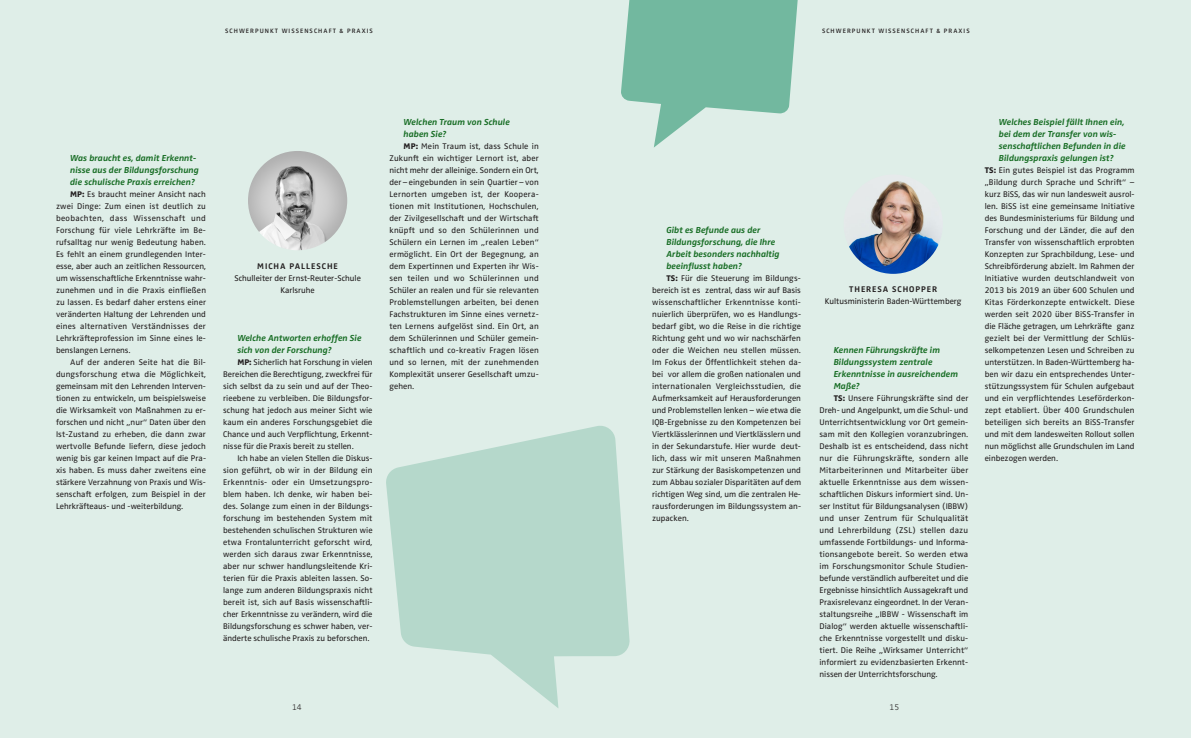
<style>
.page{position:relative;width:1191px;height:738px;background:#fff}
.page>*{position:absolute;margin:0;border:0;box-sizing:border-box;transform-origin:0 0}
.t1{font:italic 700 9px/12px "Zwo OT";color:#196e26}
.t2{font:8.5px/12px "Zwo OT";color:#231f20;text-align:justify}
.t3{font:700 8.5px "Zwo OT";letter-spacing:.11em;color:#231f20}
.t4{font:300 8.5px "Zwo OT";color:#231f20}
.t5{font:600 6.5px "Zwo OT";letter-spacing:.16em;color:#231f20}
.s1{font-weight:800}
</style>
<div class="page">
<div style="left:0;top:0;width:1191px;height:737px;background:#dfeee8"></div>
<svg style="left:621px;top:0;width:177px;height:147px"></svg>
<svg style="left:386px;top:426px;width:244px;height:282px;fill:#b5d8cb"></svg>
<img style="left:843px;top:174px;width:100px;height:99px;border-radius:50px">
<img style="left:248px;top:151px;width:99px;height:99px;border-radius:50px">
<p class="t5" style="left:225px;top:27px;width:149px">SCHWERPUNKT WISSENSCHAFT &amp; PRAXIS</p>
<p class="t5" style="left:822px;top:27px;width:149px">SCHWERPUNKT WISSENSCHAFT &amp; PRAXIS</p>
<p class="t1" style="left:70px;top:152px;width:130px">Was braucht es, damit Erkennt&shy;nisse aus der Bildungsforschung die schulische Praxis erreichen?</p>
<p class="t2" style="left:56px;top:188px;width:151px;text-indent:14px"><span class="s1">MP:</span> Es braucht meiner Ansicht nach zwei Dinge: Zum einen ist deutlich zu beobachten, dass Wissenschaft und Forschung für viele Lehrkräfte im Be&shy;rufsalltag nur wenig Bedeutung haben.<br>Es fehlt an einem grundlegenden Inter&shy;esse, aber auch an zeitlichen Ressourcen, um wissenschaftliche Erkenntnisse wahr&shy;zunehmen und in die Praxis einfließen zu lassen. Es bedarf daher erstens einer veränderten Haltung der Lehrenden und eines alternativen Verständnisses der Lehrkräfteprofession im Sinne eines le&shy;benslangen Lernens.</p>
<p class="t2" style="left:56px;top:356px;width:151px;text-indent:14px">Auf der anderen Seite hat die Bil&shy;dungsforschung etwa die Möglichkeit, gemeinsam mit den Lehrenden Interven&shy;tionen zu entwickeln, um beispielsweise die Wirksamkeit von Maßnahmen zu er&shy;forschen und nicht „nur“ Daten über den Ist-Zustand zu erheben, die dann zwar wertvolle Befunde liefern, diese jedoch wenig bis gar keinen Impact auf die Pra&shy;xis haben. Es muss daher zweitens eine stärkere Verzahnung von Praxis und Wis&shy;senschaft erfolgen, zum Beispiel in der Lehrkräfteaus- und -weiterbildung.</p>
<p class="t3" style="left:257px;top:260px;width:82px">MICHA PALLESCHE</p>
<p class="t2" style="left:234px;top:272px;width:128px;text-align:center">Schulleiter der Ernst-Reuter-Schule<br>Karlsruhe</p>
<p class="t1" style="left:237px;top:332px;width:126px">Welche Antworten erhoffen Sie sich von der Forschung?</p>
<p class="t2" style="left:223px;top:356px;width:151px;text-indent:14px"><span class="s1">MP:</span> Sicherlich hat Forschung in vielen Bereichen die Berechtigung, zweckfrei für sich selbst da zu sein und auf der Theo&shy;rieebene zu verbleiben. Die Bildungsfor&shy;schung hat jedoch aus meiner Sicht wie kaum ein anderes Forschungsgebiet die Chance und auch Verpflichtung, Erkennt&shy;nisse für die Praxis bereit zu stellen.</p>
<p class="t2" style="left:223px;top:452px;width:151px;text-indent:14px">Ich habe an vielen Stellen die Diskus&shy;sion geführt, ob wir in der Bildung ein Erkenntnis- oder ein Umsetzungspro&shy;blem haben. Ich denke, wir haben bei&shy;des. Solange zum einen in der Bildungs&shy;forschung im bestehenden System mit bestehenden schulischen Strukturen wie etwa Frontalunterricht geforscht wird, werden sich daraus zwar Erkenntnisse, aber nur schwer handlungsleitende Kri&shy;terien für die Praxis ableiten lassen. So&shy;lange zum anderen Bildungspraxis nicht bereit ist, sich auf Basis wissenschaftli&shy;cher Erkenntnisse zu verändern, wird die Bildungsforschung es schwer haben, ver&shy;änderte schulische Praxis zu beforschen.</p>
<p class="t1" style="left:403px;top:116px;width:108px">Welchen Traum von Schule haben Sie?</p>
<p class="t2" style="left:389px;top:140px;width:151px;text-indent:14px"><span class="s1">MP:</span> Mein Traum ist, dass Schule in Zukunft ein wichtiger Lernort ist, aber nicht mehr der alleinige. Sondern ein Ort, der – eingebunden in sein Quartier – von Lernorten umgeben ist, der Koopera&shy;tionen mit Institutionen, Hochschulen, der Zivilgesellschaft und der Wirtschaft knüpft und so den Schülerinnen und Schülern ein Lernen im „realen Leben“ ermöglicht. Ein Ort der Begegnung, an dem Expertinnen und Experten ihr Wis&shy;sen teilen und wo Schülerinnen und Schüler an realen und für sie relevanten Problemstellungen arbeiten, bei denen Fachstrukturen im Sinne eines vernetz&shy;ten Lernens aufgelöst sind. Ein Ort, an dem Schülerinnen und Schüler gemein&shy;schaftlich und co-kreativ Fragen lösen und so lernen, mit der zunehmenden Komplexität unserer Gesellschaft umzu&shy;gehen.</p>
<p class="t1" style="left:666px;top:224px;width:115px">Gibt es Befunde aus der<br>Bildungsforschung, die Ihre<br>Arbeit besonders nachhaltig beeinflusst haben?</p>
<p class="t2" style="left:652px;top:272px;width:150px;text-indent:14px"><span class="s1">TS:</span> Für die Steuerung im Bildungs&shy;bereich ist es zentral, dass wir auf Basis wissenschaftlicher Erkenntnisse konti&shy;nuierlich überprüfen, wo es Handlungs&shy;bedarf gibt, wo die Reise in die richtige Richtung geht und wo wir nachschärfen oder die Weichen neu stellen müssen.<br>Im Fokus der Öffentlichkeit stehen da&shy;bei vor allem die großen nationalen und internationalen Vergleichsstudien, die Aufmerksamkeit auf Herausforderungen und Problemstellen lenken – wie etwa die IQB-Ergebnisse zu den Kompetenzen bei Viertklässlerinnen und Viertklässlern und in der Sekundarstufe. Hier wurde deut&shy;lich, dass wir mit unseren Maßnahmen zur Stärkung der Basiskompetenzen und zum Abbau sozialer Disparitäten auf dem richtigen Weg sind, um die zentralen He&shy;rausforderungen im Bildungssystem an&shy;zupacken.</p>
<p class="t3" style="left:849px;top:284px;width:89px">THERESA SCHOPPER</p>
<p class="t2" style="left:825px;top:295px;width:138px">Kultusministerin Baden-Württemberg</p>
<p class="t1" style="left:833px;top:344px;width:126px">Kennen Führungskräfte im<br>Bildungssystem zentrale<br>Erkenntnisse in ausreichendem<br>Maße?</p>
<p class="t2" style="left:819px;top:392px;width:150px;text-indent:14px"><span class="s1">TS:</span> Unsere Führungskräfte sind der Dreh- und Angelpunkt, um die Schul- und Unterrichtsentwicklung vor Ort gemein&shy;sam mit den Kollegien voranzubringen.<br>Deshalb ist es entscheidend, dass nicht nur die Führungskräfte, sondern alle Mitarbeiterinnen und Mitarbeiter über aktuelle Erkenntnisse aus dem wissen&shy;schaftlichen Diskurs informiert sind. Un&shy;ser Institut für Bildungsanalysen (IBBW) und unser Zentrum für Schulqualität und Lehrerbildung (ZSL) stellen dazu umfassende Fortbildungs- und Informa&shy;tionsangebote bereit. So werden etwa im Forschungsmonitor Schule Studien&shy;befunde verständlich aufbereitet und die Ergebnisse hinsichtlich Aussagekraft und Praxisrelevanz eingeordnet. In der Veran&shy;staltungsreihe „IBBW - Wissenschaft im Dialog“ werden aktuelle wissenschaftli&shy;che Erkenntnisse vorgestellt und disku&shy;tiert. Die Reihe „Wirksamer Unterricht“ informiert zu evidenzbasierten Erkennt&shy;nissen der Unterrichtsforschung.</p>
<p class="t4" style="left:292px;top:701px;width:11px">14</p>
<p class="t4" style="left:889px;top:701px;width:11px">15</p>
<p class="t1" style="left:999px;top:116px;width:128px">Welches Beispiel fällt Ihnen ein, bei dem der Transfer von wis&shy;senschaftlichen Befunden in die<br>Bildungspraxis gelungen ist?</p>
<p class="t2" style="left:984px;top:164px;width:151px"><span class="s1">TS:</span> Ein gutes Beispiel ist das Programm „Bildung durch Sprache und Schrift“ – kurz BiSS, das wir nun landesweit ausrol&shy;len. BiSS ist eine gemeinsame Initiative des Bundesministeriums für Bildung und Forschung und der Länder, die auf den Transfer von wissenschaftlich erprobten Konzepten zur Sprachbildung, Lese- und Schreibförderung abzielt. Im Rahmen der Initiative wurden deutschlandweit von 2013 bis 2019 an über 600 Schulen und Kitas Förderkonzepte entwickelt. Diese werden seit 2020 über BiSS-Transfer in die Fläche getragen, um Lehrkräfte ganz gezielt bei der Vermittlung der Schlüs&shy;selkompetenzen Lesen und Schreiben zu unterstützen. In Baden-Württemberg ha&shy;ben wir dazu ein entsprechendes Unter&shy;stützungssystem für Schulen aufgebaut und ein verpflichtendes Leseförderkon&shy;zept etabliert. Über 400 Grundschulen beteiligen sich bereits an BiSS-Transfer und mit dem landesweiten Rollout sollen nun möglichst alle Grundschulen im Land einbezogen werden.</p>
</div>
